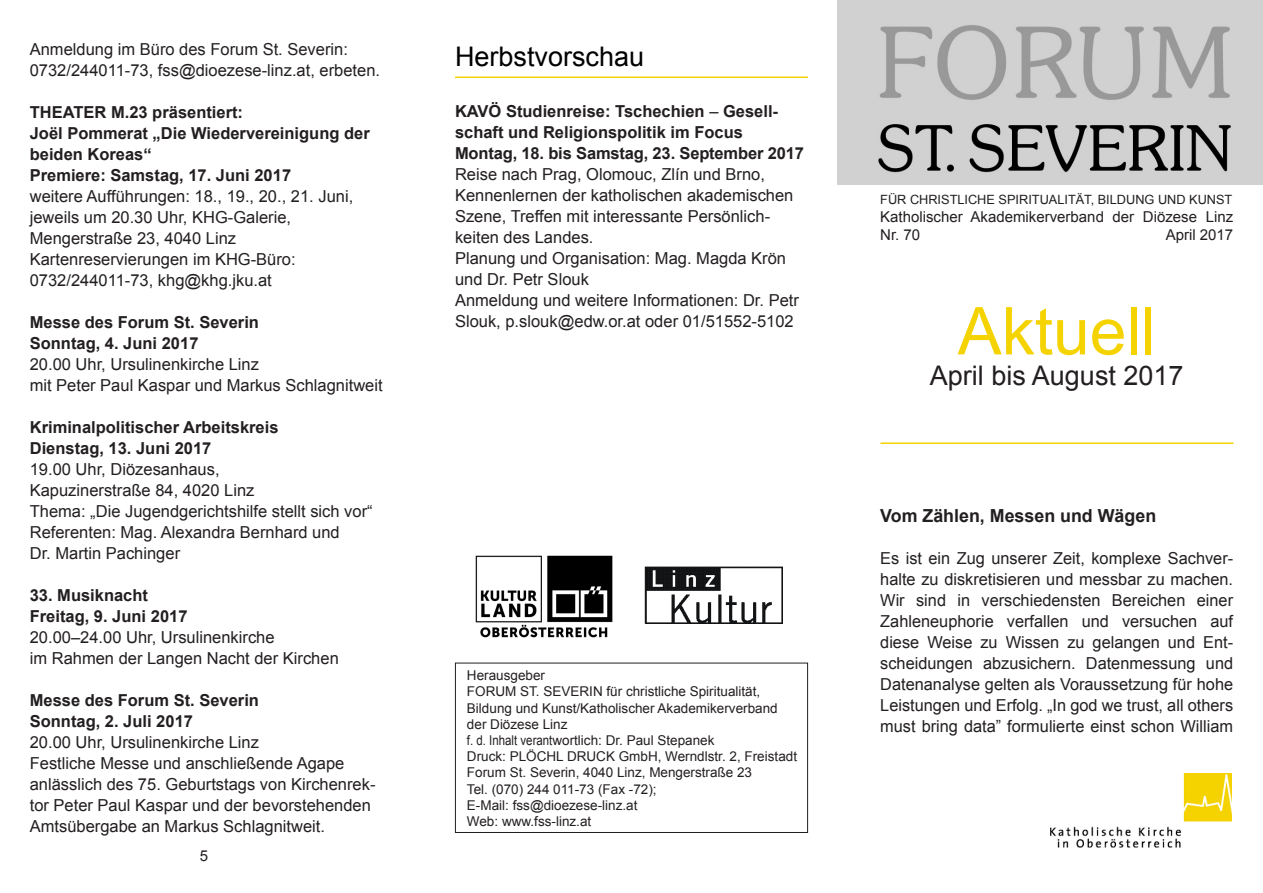
<style>
.page{position:relative;width:1263px;height:893px;background:#fff}
.page>*{position:absolute;margin:0;border:0;box-sizing:border-box;transform-origin:0 0}
.t1{font:66px "Arial";color:#f5d300}
.t2{font:27px "Arial";color:#231f20}
.t3{font:27px "Arial";color:#000}
.t4{font:700 18px "Arial";color:#231f20}
.t5{font:16.5px/21px "Arial";color:#231f20}
.t6{font:700 16.5px/21px "Arial";color:#231f20}
.t7{font:15px "Arial";color:#231f20}
.t8{font:13.5px "Arial";color:#231f20}
.t9{font:13.5px "Arial";color:#231f20;scale:.85 1}
.t10{font:12.75px "Arial";color:#231f20}
.s1{font-weight:400}
</style>
<div class="page">
<img style="left:837px;top:0;width:426px;height:184px">
<div style="left:455px;top:663px;width:353px;height:170px;border:1px solid #231f20"></div>
<img style="left:475px;top:555px;width:138px;height:83px">
<img style="left:644px;top:566px;width:138px;height:57px">
<img style="left:1050px;top:774px;width:181px;height:73px">
<hr style="left:880px;top:442px;width:353px;height:2px;background:#f5d300">
<hr style="left:455px;top:77px;width:353px;height:1px;background:#f5d300">
<p class="t5" style="left:30px;top:38px;width:352px">Anmeldung im Büro des Forum St. Severin:<br>0732/244011-73, fss@dioezese-linz.at, erbeten.</p>
<p class="t6" style="left:30px;top:102px;width:215px">THEATER M.23 präsentiert:</p>
<p class="t6" style="left:30px;top:123px;width:342px">Joël Pommerat „Die Wiedervereinigung der beiden Koreas“</p>
<p class="t6" style="left:30px;top:165px;width:263px">Premiere: Samstag, 17. Juni 2017</p>
<p class="t5" style="left:30px;top:185px;width:325px">weitere Aufführungen: 18., 19., 20., 21. Juni,</p>
<p class="t5" style="left:30px;top:206px;width:263px">jeweils um 20.30 Uhr, KHG-Galerie,</p>
<p class="t5" style="left:30px;top:227px;width:208px">Mengerstraße 23, 4040 Linz</p>
<p class="t5" style="left:30px;top:248px;width:267px">Kartenreservierungen im KHG-Büro:</p>
<p class="t5" style="left:30px;top:269px;width:244px">0732/244011-73, khg@khg.jku.at</p>
<p class="t6" style="left:30px;top:312px;width:231px">Messe des Forum St. Severin<br>Sonntag, 4. Juni 2017</p>
<p class="t5" style="left:30px;top:353px;width:231px">20.00 Uhr, Ursulinenkirche Linz</p>
<p class="t5" style="left:30px;top:374px;width:354px">mit Peter Paul Kaspar und Markus Schlagnitweit</p>
<p class="t6" style="left:30px;top:417px;width:250px">Kriminalpolitischer Arbeitskreis<br>Dienstag, 13. Juni 2017<br><span class="s1">19.00 Uhr, Diözesanhaus,<br>Kapuzinerstraße 84, 4020 Linz</span></p>
<p class="t5" style="left:30px;top:500px;width:344px">Thema: „Die Jugendgerichtshilfe stellt sich vor“</p>
<p class="t5" style="left:30px;top:521px;width:312px">Referenten: Mag. Alexandra Bernhard und<br>Dr. Martin Pachinger</p>
<p class="t6" style="left:30px;top:585px;width:159px">33. Musiknacht<br>Freitag, 9. Juni 2017</p>
<p class="t5" style="left:30px;top:626px;width:246px">20.00–24.00 Uhr, Ursulinenkirche</p>
<p class="t5" style="left:30px;top:647px;width:311px">im Rahmen der Langen Nacht der Kirchen</p>
<p class="t6" style="left:30px;top:690px;width:231px">Messe des Forum St. Severin<br>Sonntag, 2. Juli 2017</p>
<p class="t5" style="left:30px;top:731px;width:231px">20.00 Uhr, Ursulinenkirche Linz</p>
<p class="t5" style="left:30px;top:752px;width:347px">Festliche Messe und anschließende Agape anlässlich des 75. Geburtstags von Kirchenrek&shy;tor Peter Paul Kaspar und der bevorstehenden Amtsübergabe an Markus Schlagnitweit.</p>
<p class="t7" style="left:200px;top:846px;width:10px">5</p>
<p class="t3" style="left:455px;top:39px;width:191px">Herbstvorschau</p>
<p class="t6" style="left:455px;top:101px;width:325px">KAVÖ Studienreise: Tschechien <span class="s1">–</span> Gesell&shy;schaft und Religionspolitik im Focus</p>
<p class="t6" style="left:455px;top:143px;width:350px">Montag, 18. bis Samstag, 23. September 2017</p>
<p class="t5" style="left:455px;top:164px;width:340px">Reise nach Prag, Olomouc, Zlín und Brno, Kennenlernen der katholischen akademischen Szene, Treffen mit interessante Persönlich&shy;keiten des Landes.</p>
<p class="t5" style="left:455px;top:248px;width:333px">Planung und Organisation: Mag. Magda Krön und Dr. Petr Slouk</p>
<p class="t5" style="left:455px;top:290px;width:345px">Anmeldung und weitere Informationen: Dr. Petr<br>Slouk, p.slouk@edw.or.at oder 01/51552-5102</p>
<p class="t8" style="left:467px;top:667px;width:80px">Herausgeber</p>
<p class="t8" style="left:467px;top:683px;width:295px">FORUM ST. SEVERIN für christliche Spiritualität,</p>
<p class="t8" style="left:467px;top:699px;width:312px">Bildung und Kunst/Katholischer Akademikerverband</p>
<p class="t8" style="left:467px;top:715px;width:102px">der Diözese Linz</p>
<p class="t9" style="left:467px;top:731px;width:293px">f. d. Inhalt verantwortlich: Dr. Paul Stepanek</p>
<p class="t8" style="left:467px;top:748px;width:332px">Druck: PLÖCHL DRUCK GmbH, Werndlstr. 2, Freistadt</p>
<p class="t8" style="left:467px;top:764px;width:287px">Forum St. Severin, 4040 Linz, Mengerstraße 23</p>
<p class="t8" style="left:467px;top:780px;width:191px">Tel. (070) 244 011-73 (Fax -72);</p>
<p class="t8" style="left:467px;top:796px;width:172px">E-Mail: fss@dioezese-linz.at</p>
<p class="t8" style="left:467px;top:812px;width:126px">Web: www.fss-linz.at</p>
<p class="t10" style="left:880px;top:192px;width:354px">FÜR CHRISTLICHE SPIRITUALITÄT, BILDUNG UND KUNST</p>
<p class="t7" style="left:880px;top:207px;width:354px">Katholischer Akademikerverband der Diözese Linz</p>
<p class="t7" style="left:880px;top:225px;width:42px">Nr. 70</p>
<p class="t7" style="left:1166px;top:225px;width:69px">April 2017</p>
<p class="t1" style="left:958px;top:288px;width:200px">Aktuell</p>
<p class="t2" style="left:930px;top:358px;width:255px">April bis August 2017</p>
<p class="t4" style="left:880px;top:504px;width:277px">Vom Zählen, Messen und Wägen</p>
<p class="t5" style="left:880px;top:548px;width:354px;text-align:justify">Es ist ein Zug unserer Zeit, komplexe Sachver&shy;halte zu diskretisieren und messbar zu machen.<br>Wir sind in verschiedensten Bereichen einer Zahleneuphorie verfallen und versuchen auf diese Weise zu Wissen zu gelangen und Ent&shy;scheidungen abzusichern. Datenmessung und Datenanalyse gelten als Voraussetzung für hohe Leistungen und Erfolg. „In god we trust, all others must bring data” formulierte einst schon William</p>
</div>
